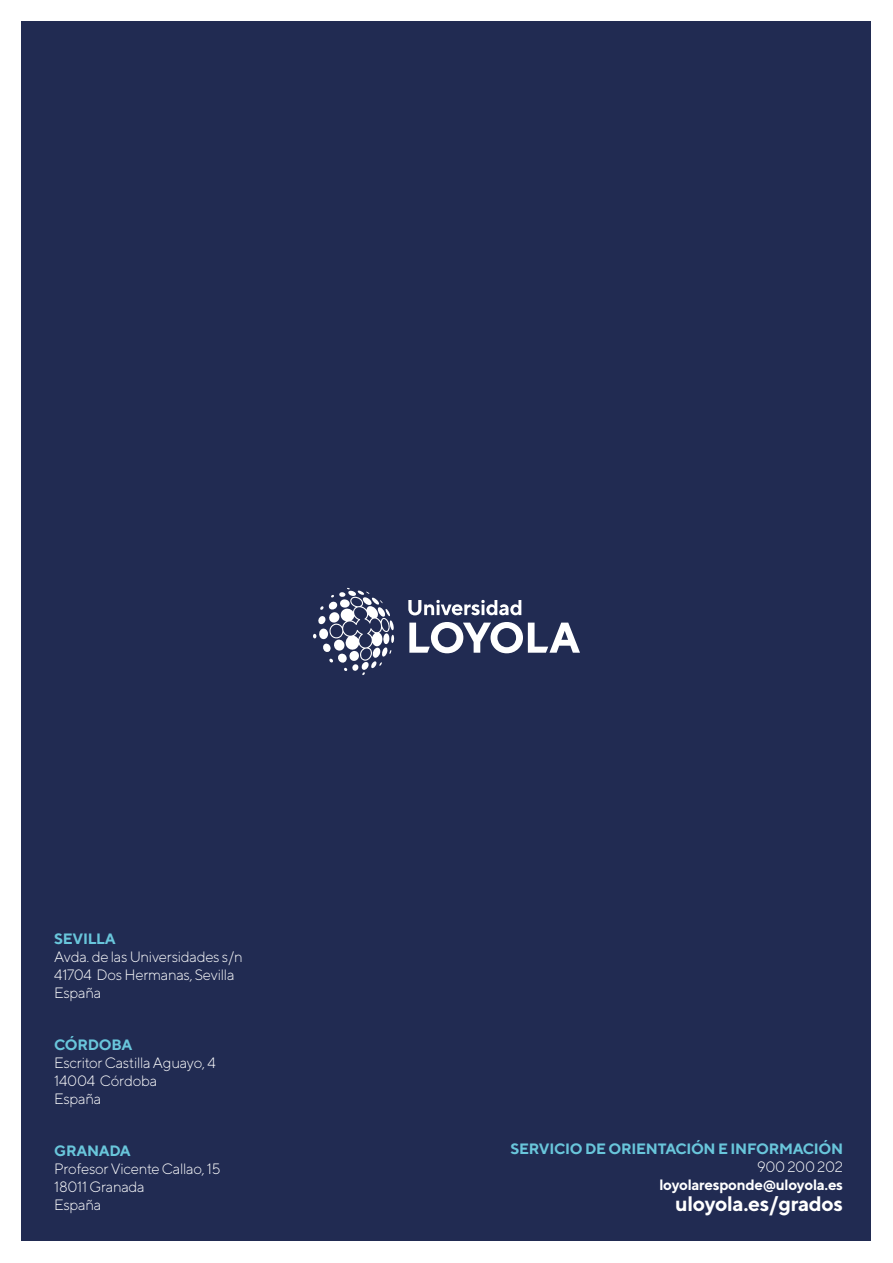
<style>
.page{position:relative;width:893px;height:1263px;background:#fff}
.page>*{position:absolute;margin:0;border:0;box-sizing:border-box;transform-origin:0 0}
.t1{font:700 21px "TT Norms";letter-spacing:-.02em;color:#fff}
.t2{font:300 15px/18px "TT Norms";letter-spacing:-.02em;color:#fff}
.t3{font:700 15px "TT Norms";letter-spacing:-.02em;color:#69c6db}
.t4{font:700 15px "TT Norms";letter-spacing:-.02em;color:#fff}
</style>
<div class="page">
<div style="left:22px;top:22px;width:849px;height:1219px;background:#212b52"></div>
<svg style="left:408px;top:600px;width:113px;height:15px"></svg>
<svg style="left:409px;top:622px;width:171px;height:31px"></svg>
<svg style="left:313px;top:588px;width:81px;height:87px"></svg>
<p class="t3" style="left:54px;top:929px;width:63px">SEVILLA</p>
<p class="t2" style="left:54px;top:947px;width:190px">Avda. de las Universidades s/n<br>41704 Dos Hermanas, Sevilla<br>España</p>
<p class="t3" style="left:54px;top:1035px;width:80px">CÓRDOBA</p>
<p class="t2" style="left:54px;top:1053px;width:163px">Escritor Castilla Aguayo, 4<br>14004 Córdoba<br>España</p>
<p class="t3" style="left:54px;top:1141px;width:78px">GRANADA</p>
<p class="t2" style="left:54px;top:1159px;width:168px">Profesor Vicente Callao, 15<br>18011 Granada<br>España</p>
<p class="t3" style="left:510px;top:1140px;width:334px">SERVICIO DE ORIENTACIÓN E INFORMACIÓN</p>
<p class="t2" style="left:757px;top:1158px;width:87px">900 200 202</p>
<p class="t4" style="left:659px;top:1176px;width:185px">loyolaresponde@uloyola.es</p>
<h1 class="t1" style="left:675px;top:1191px;width:169px">uloyola.es/grados</h1>
</div>
